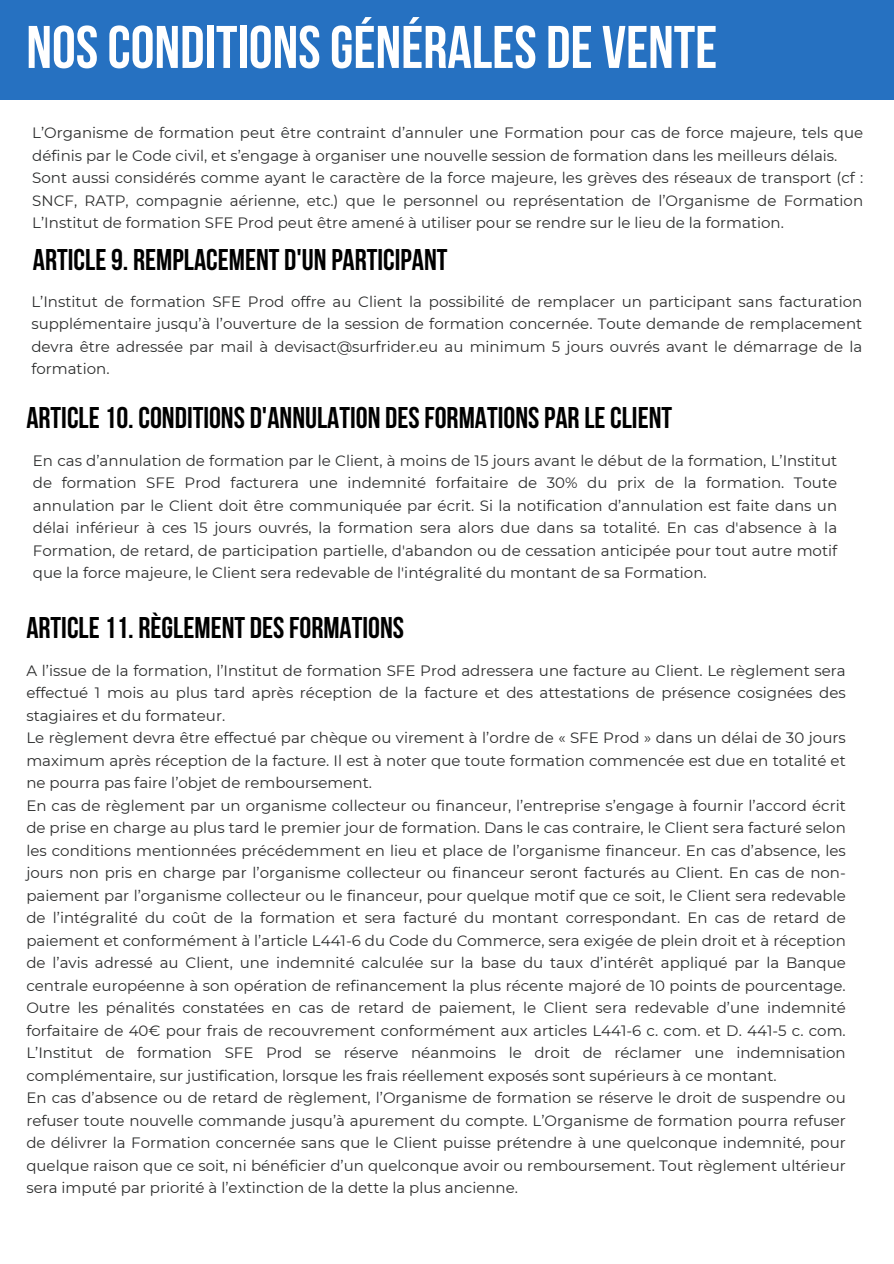
<style>
.page{position:relative;width:894px;height:1264px;background:#fff}
.page>*{position:absolute;margin:0;border:0;box-sizing:border-box;transform-origin:0 0}
.t1{font:700 60px "Bebas Neue";color:#fff}
.t2{font:700 30px "Bebas Neue";color:#000}
.t3{font:15px/22.5px "Montserrat";color:#2c2d2d;text-align:justify}
</style>
<div class="page">
<div style="left:0;top:0;width:893px;height:100px;background:#2671c1"></div>
<h1 class="t1" style="left:26px;top:23px;width:692px">NOSCONDITIONSGÉNÉRALES DE VENTE</h1>
<p class="t3" style="left:32px;top:121px;width:832px">L’Organisme de formation peut être contraint d’annuler une Formation pour cas de force majeure, tels que définis par le Code civil, et s’engage à organiser une nouvelle session de formation dans les meilleurs délais.</p>
<p class="t3" style="left:32px;top:166px;width:832px">Sont aussi considérés comme ayant le caractère de la force majeure, les grèves des réseaux de transport (cf :<br>SNCF, RATP, compagnie aérienne, etc.) que le personnel ou représentation de l’Organisme de Formation L’Institut de formation SFE Prod peut être amené à utiliser pour se rendre sur le lieu de la formation.</p>
<h2 class="t2" style="left:33px;top:247px;width:416px">ARTICLE9. REMPLACEMENT D'UN PARTICIPANT</h2>
<p class="t3" style="left:31px;top:290px;width:832px">L’Institut de formation SFE Prod offre au Client la possibilité de remplacer un participant sans facturation supplémentaire jusqu’à l’ouverture de la session de formation concernée. Toute demande de remplacement devra être adressée par mail à devisact@surfrider.eu au minimum 5 jours ouvrés avant le démarrage de la formation.</p>
<h2 class="t2" style="left:26px;top:406px;width:647px">ARTICLE10. CONDITIONS D'ANNULATION DESFORMATIONSPAR LECLIENT</h2>
<p class="t3" style="left:33px;top:449px;width:805px">En cas d’annulation de formation par le Client, à moins de 15 jours avant le début de la formation, L’Institut de formation SFE Prod facturera une indemnité forfaitaire de 30% du prix de la formation. Toute annulation par le Client doit être communiquée par écrit. Si la notification d’annulation est faite dans un délai inférieur à ces 15 jours ouvrés, la formation sera alors due dans sa totalité. En cas d'absence à la Formation, de retard, de participation partielle, d'abandon ou de cessation anticipée pour tout autre motif que la force majeure, le Client sera redevable de l'intégralité du montant de sa Formation.</p>
<h2 class="t2" style="left:26px;top:616px;width:379px">ARTICLE11. RÈGLEMENT DESFORMATIONS</h2>
<p class="t3" style="left:26px;top:659px;width:820px">A l’issue de la formation, l’Institut de formation SFE Prod adressera une facture au Client. Le règlement sera effectué 1 mois au plus tard après réception de la facture et des attestations de présence cosignées des stagiaires et du formateur.</p>
<p class="t3" style="left:26px;top:726px;width:820px">Le règlement devra être effectué par chèque ou virement à l’ordre de « SFE Prod » dans un délai de 30 jours maximum après réception de la facture. Il est à noter que toute formation commencée est due en totalité et ne pourra pas faire l’objet de remboursement.</p>
<p class="t3" style="left:26px;top:794px;width:820px">En cas de règlement par un organisme collecteur ou financeur, l’entreprise s’engage à fournir l’accord écrit de prise en charge au plus tard le premier jour de formation. Dans le cas contraire, le Client sera facturé selon les conditions mentionnées précédemment en lieu et place de l’organisme financeur. En cas d’absence, les jours non pris en charge par l’organisme collecteur ou financeur seront facturés au Client. En cas de non&shy;paiement par l’organisme collecteur ou le financeur, pour quelque motif que ce soit, le Client sera redevable de l’intégralité du coût de la formation et sera facturé du montant correspondant. En cas de retard de paiement et conformément à l’article L441-6 du Code du Commerce, sera exigée de plein droit et à réception de l’avis adressé au Client, une indemnité calculée sur la base du taux d’intérêt appliqué par la Banque centrale européenne à son opération de refinancement la plus récente majoré de 10 points de pourcentage.<br>Outre les pénalités constatées en cas de retard de paiement, le Client sera redevable d’une indemnité forfaitaire de 40€ pour frais de recouvrement conformément aux articles L441-6 c. com. et D. 441-5 c. com.<br>L’Institut de formation SFE Prod se réserve néanmoins le droit de réclamer une indemnisation complémentaire, sur justification, lorsque les frais réellement exposés sont supérieurs à ce montant.</p>
<p class="t3" style="left:26px;top:1086px;width:820px">En cas d’absence ou de retard de règlement, l’Organisme de formation se réserve le droit de suspendre ou refuser toute nouvelle commande jusqu’à apurement du compte. L’Organisme de formation pourra refuser de délivrer la Formation concernée sans que le Client puisse prétendre à une quelconque indemnité, pour quelque raison que ce soit, ni bénéficier d’un quelconque avoir ou remboursement. Tout règlement ultérieur sera imputé par priorité à l’extinction de la dette la plus ancienne.</p>
</div>
